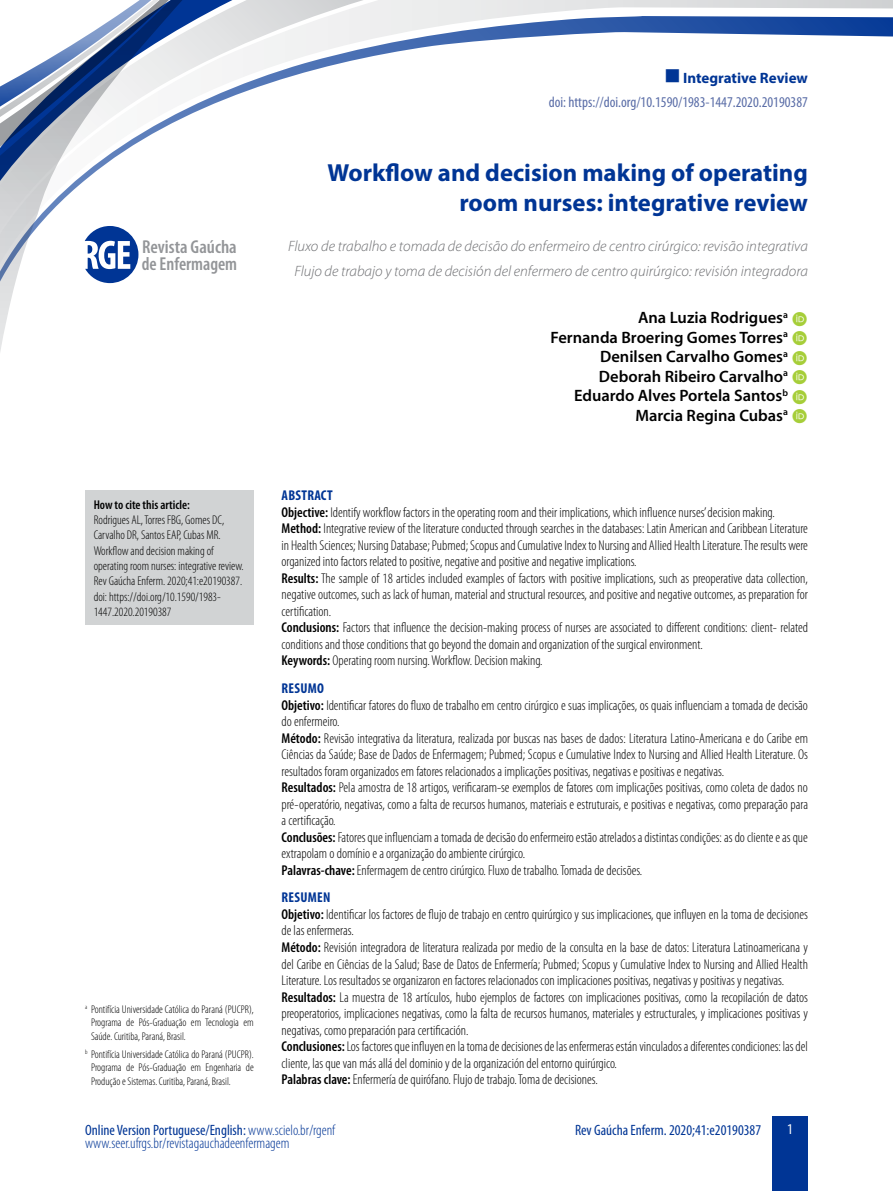
<style>
.page{position:relative;width:893px;height:1191px;background:#fff}
.page>*{position:absolute;margin:0;border:0;box-sizing:border-box;transform-origin:0 0}
.Título{font:700 24.75px/29.7px "Myriad Pro";color:#003595;text-align:right}
.t1{font:600 condensed 18.75px/16.6px "Myriad Pro";color:#939598}
.Autores{font:600 16.5px "Myriad Pro";color:#000}
.Títulos_Traduzidos{font:italic 300 15px "Myriad Pro";color:#6d6e71}
.t2{font:condensed 15px "Myriad Pro";color:#003595}
.t3{font:condensed 15px "Myriad Pro";color:#5a6da7}
.t4{font:300 condensed 15px "Myriad Pro";color:#003595}
.t5{font:700 15px "Myriad Pro";color:#003595}
.t6{font:condensed 15px "Myriad Pro";color:#fff}
.Abstract2___Keywords{font:300 condensed 14.25px/16.5px "Myriad Pro";color:#000;text-align:justify}
.Abstract1{font:700 condensed 14.25px "Myriad Pro";letter-spacing:.02em;color:#003595}
.como_citar_texto{font:300 condensed 12.75px/15.3px "Myriad Pro";color:#000}
.como_citar_título{font:600 condensed 12.75px "Myriad Pro";color:#000}
.t7{font:300 condensed 11.25px/13.5px "Myriad Pro";color:#000;text-align:justify}
.s1{font-weight:600}
.s2{font-weight:300}
</style>
<div class="page">
<svg style="left:202px;top:0;width:691px;height:109px"></svg>
<svg style="left:0;top:0;width:202px;height:352px"></svg>
<div style="left:772px;top:1116px;width:36px;height:75px;background:#003595"></div>
<svg style="left:85px;top:226px;width:53px;height:57px"></svg>
<div style="left:85px;top:490px;width:168px;height:135px;background:#d1d3d4"></div>
<svg style="left:666px;top:69px;width:13px;height:14px"></svg>
<p class="t5" style="left:683px;top:68px;width:126px">Integrative Review</p>
<h2 class="t1" style="left:142px;top:239px;width:97px">Revista Gaúcha de Enfermagem</h2>
<p class="como_citar_título" style="left:94px;top:497px;width:98px">How to cite this article:</p>
<p class="como_citar_texto" style="left:94px;top:512px;width:152px">Rodrigues AL, Torres FBG, Gomes DC, Carvalho DR, Santos EAP, Cubas MR.<br>Workflow and decision making of operating room nurses: integrative review.<br>Rev Gaúcha Enferm. 2020;41:e20190387. doi: https://doi.org/10.1590/1983- 1447.2020.20190387</p>
<p class="t7" style="left:91px;top:1002px;width:164px;text-indent:-6px"><sup>a</sup> Pontifícia Universidade Católica do Paraná (PUCPR), Programa de Pós-Graduação em Tecnologia em Saúde. Curitiba, Paraná, Brasil.</p>
<p class="t7" style="left:91px;top:1047px;width:164px;text-indent:-6px"><sup>b</sup> Pontifícia Universidade Católica do Paraná (PUCPR).<br>Programa de Pós-Graduação em Engenharia de Produção e Sistemas. Curitiba, Paraná, Brasil.</p>
<p class="t3" style="left:549px;top:93px;width:261px">doi: https://doi.org/10.1590/1983-1447.2020.20190387</p>
<p class="Título" style="left:328px;top:157px;width:482px">Workflow and decision making of operating room nurses: integrative review</p>
<p class="Títulos_Traduzidos" style="left:288px;top:236px;width:521px">Fluxo de trabalho e tomada de decisão do enfermeiro de centro cirúrgico: revisão integrativa</p>
<p class="Títulos_Traduzidos" style="left:294px;top:261px;width:515px">Flujo de trabajo y toma de decisión del enfermero de centro quirúrgico: revisión integradora</p>
<p class="Autores" style="left:638px;top:307px;width:151px">Ana Luzia Rodrigues<sup>a</sup></p>
<p class="Autores" style="left:550px;top:326px;width:239px">Fernanda Broering Gomes Torres<sup>a</sup></p>
<p class="Autores" style="left:600px;top:346px;width:189px">Denilsen Carvalho Gomes<sup>a</sup></p>
<p class="Autores" style="left:599px;top:365px;width:191px">Deborah Ribeiro Carvalho<sup>a</sup></p>
<p class="Autores" style="left:574px;top:385px;width:215px">Eduardo Alves Portela Santos<sup>b</sup></p>
<p class="Autores" style="left:635px;top:404px;width:154px">Marcia Regina Cubas<sup>a</sup></p>
<p class="Abstract1" style="left:282px;top:488px;width:53px">ABSTRACT</p>
<p class="Abstract2___Keywords" style="left:281px;top:504px;width:495px"><span class="s1">Objective:</span> Identify workflow factors in the operating room and their implications, which influence nurses’ decision making.</p>
<p class="Abstract2___Keywords" style="left:281px;top:520px;width:528px"><span class="s1">Method:</span> Integrative review of the literature conducted through searches in the databases: Latin American and Caribbean Literature in Health Sciences; Nursing Database; Pubmed; Scopus and Cumulative Index to Nursing and Allied Health Literature. The results were organized into factors related to positive, negative and positive and negative implications.</p>
<p class="Abstract2___Keywords" style="left:281px;top:570px;width:528px"><span class="s1">Results:</span> The sample of 18 articles included examples of factors with positive implications, such as preoperative data collection, negative outcomes, such as lack of human, material and structural resources, and positive and negative outcomes, as preparation for certification.</p>
<p class="Abstract2___Keywords" style="left:281px;top:619px;width:528px"><span class="s1">Conclusions:</span> Factors that influence the decision-making process of nurses are associated to different conditions: client- related conditions and those conditions that go beyond the domain and organization of the surgical environment.</p>
<p class="Abstract2___Keywords" style="left:281px;top:652px;width:263px"><span class="s1">Keywords:</span> Operating room nursing. Workflow. Decision making.</p>
<p class="Abstract1" style="left:282px;top:680px;width:44px">RESUMO</p>
<p class="Abstract2___Keywords" style="left:281px;top:696px;width:528px"><span class="s1">Objetivo:</span> Identificar fatores do fluxo de trabalho em centro cirúrgico e suas implicações, os quais influenciam a tomada de decisão do enfermeiro.</p>
<p class="Abstract2___Keywords" style="left:281px;top:729px;width:528px"><span class="s1">Método:</span> Revisão integrativa da literatura, realizada por buscas nas bases de dados: Literatura Latino-Americana e do Caribe em Ciências da Saúde; Base de Dados de Enfermagem; Pubmed; Scopus e Cumulative Index to Nursing and Allied Health Literature. Os resultados foram organizados em fatores relacionados a implicações positivas, negativas e positivas e negativas.</p>
<p class="Abstract2___Keywords" style="left:281px;top:779px;width:528px"><span class="s1">Resultados:</span> Pela amostra de 18 artigos, verificaram-se exemplos de fatores com implicações positivas, como coleta de dados no pré-operatório, negativas, como a falta de recursos humanos, materiais e estruturais, e positivas e negativas, como preparação para a certificação.</p>
<p class="Abstract2___Keywords" style="left:281px;top:828px;width:528px"><span class="s1">Conclusões:</span> Fatores que influenciam a tomada de decisão do enfermeiro estão atrelados a distintas condições: as do cliente e as que extrapolam o domínio e a organização do ambiente cirúrgico.</p>
<p class="Abstract2___Keywords" style="left:281px;top:861px;width:362px"><span class="s1">Palavras-chave:</span> Enfermagem de centro cirúrgico. Fluxo de trabalho. Tomada de decisões.</p>
<p class="Abstract1" style="left:282px;top:890px;width:50px">RESUMEN</p>
<p class="Abstract2___Keywords" style="left:281px;top:906px;width:528px"><span class="s1">Objetivo:</span> Identificar los factores de flujo de trabajo en centro quirúrgico y sus implicaciones, que influyen en la toma de decisiones de las enfermeras.</p>
<p class="Abstract2___Keywords" style="left:281px;top:939px;width:528px"><span class="s1">Método:</span> Revisión integradora de literatura realizada por medio de la consulta en la base de datos: Literatura Latinoamericana y del Caribe en Ciências de la Salud; Base de Datos de Enfermería; Pubmed; Scopus y Cumulative Index to Nursing and Allied Health Literature. Los resultados se organizaron en factores relacionados con implicaciones positivas, negativas y positivas y negativas.</p>
<p class="Abstract2___Keywords" style="left:281px;top:988px;width:528px"><span class="s1">Resultados:</span> La muestra de 18 artículos, hubo ejemplos de factores con implicaciones positivas, como la recopilación de datos preoperatorios, implicaciones negativas, como la falta de recursos humanos, materiales y estructurales, y implicaciones positivas y negativas, como preparación para certificación.</p>
<p class="Abstract2___Keywords" style="left:281px;top:1038px;width:528px"><span class="s1">Conclusiones:</span> Los factores que influyen en la toma de decisiones de las enfermeras están vinculados a diferentes condiciones: las del cliente, las que van más allá del dominio y de la organización del entorno quirúrgico.</p>
<p class="Abstract2___Keywords" style="left:281px;top:1071px;width:318px"><span class="s1">Palabras clave:</span> Enfermería de quirófano. Flujo de trabajo. Toma de decisiones.</p>
<p class="t2" style="left:85px;top:1121px;width:252px">Online Version Portuguese/English: <span class="s2">www.scielo.br/rgenf</span></p>
<p class="t4" style="left:85px;top:1134px;width:206px">www.seer.ufrgs.br/revistagauchadeenfermagem</p>
<p class="t2" style="left:575px;top:1121px;width:188px">Rev Gaúcha Enferm. 2020;41:e20190387</p>
<p class="t6" style="left:787px;top:1120px;width:7px">1</p>
</div>
